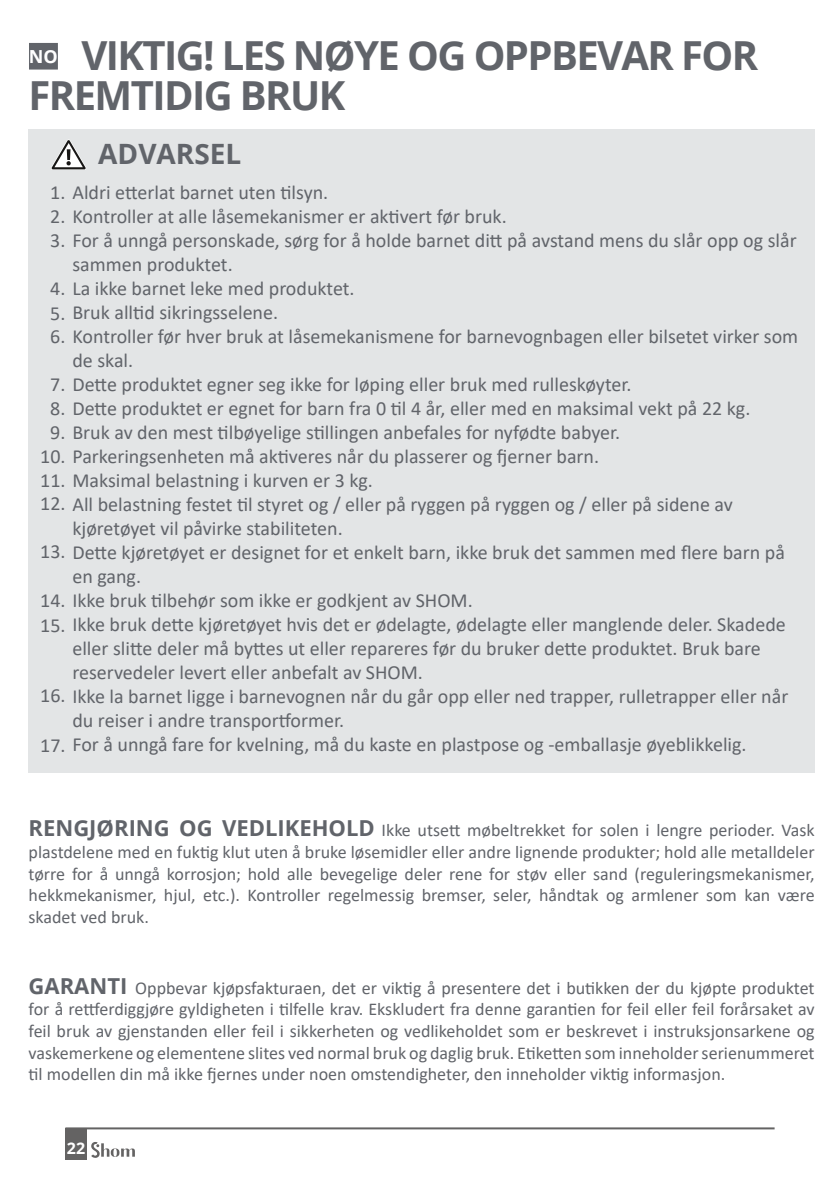
<style>
.page{position:relative;width:840px;height:1191px;background:#fff}
.page>*{position:absolute;margin:0;border:0;box-sizing:border-box;transform-origin:0 0}
.t1{font:700 40px/40px "Open Sans";letter-spacing:-.04em;color:#61646a}
.t2{font:700 28px "Open Sans";color:#61646a}
.t3{font:20px/24px "Calibri";color:#61646a}
.t4{font:18px/21.6px "Calibri";color:#61646a;text-align:justify}
.t5{font:700 18px "Open Sans";color:#fff}
.t6{font:700 16px "Open Sans";color:#fff}
.s1{font-family:"Open Sans";font-weight:700;font-size:22px}
</style>
<div class="page">
<hr style="left:65px;top:1127px;width:709px;height:2px;background:#646363">
<div style="left:65px;top:1128px;width:22px;height:31px;background:#646363"></div>
<svg style="left:91px;top:1142px;width:44px;height:16px"></svg>
<div style="left:29px;top:130px;width:785px;height:643px;background:#e3e5e6"></div>
<svg style="left:51px;top:139px;width:35px;height:31px"></svg>
<div style="left:29px;top:43px;width:29px;height:27px;background:#61646a;border:2px solid #61646a"></div>
<h1 class="t1" style="left:29px;top:35px;width:730px;text-indent:53px">VIKTIG! LES NØYE OG OPPBEVAR FOR<br>FREMTIDIG BRUK</h1>
<h2 class="t2" style="left:98px;top:134px;width:144px">ADVARSEL</h2>
<p class="t3" style="left:50px;top:180px;width:279px">1. Aldri etterlat barnet uten tilsyn.</p>
<p class="t3" style="left:50px;top:204px;width:458px">2. Kontroller at alle låsemekanismer er aktivert før bruk.</p>
<p class="t3" style="left:50px;top:228px;width:747px">3. For å unngå personskade, sørg for å holde barnet ditt på avstand mens du slår opp og slår</p>
<p class="t3" style="left:50px;top:276px;width:306px">4. La ikke barnet leke med produktet.</p>
<p class="t3" style="left:50px;top:300px;width:229px">5. Bruk alltid sikringsselene.</p>
<p class="t3" style="left:50px;top:324px;width:749px">6. Kontroller før hver bruk at låsemekanismene for barnevognbagen eller bilsetet virker som</p>
<p class="t3" style="left:50px;top:372px;width:582px">7. Dette produktet egner seg ikke for løping eller bruk med rulleskøyter.</p>
<p class="t3" style="left:50px;top:396px;width:701px">8. Dette produktet er egnet for barn fra 0 til 4 år, eller med en maksimal vekt på 22 kg.</p>
<p class="t3" style="left:50px;top:420px;width:571px">9. Bruk av den mest tilbøyelige stillingen anbefales for nyfødte babyer.</p>
<p class="t3" style="left:40px;top:444px;width:560px">10. Parkeringsenheten må aktiveres når du plasserer og fjerner barn.</p>
<p class="t3" style="left:40px;top:468px;width:334px">11. Maksimal belastning i kurven er 3 kg.</p>
<p class="t3" style="left:40px;top:492px;width:693px">12. All belastning festet til styret og / eller på ryggen på ryggen og / eller på sidene av</p>
<p class="t3" style="left:40px;top:540px;width:745px">13. Dette kjøretøyet er designet for et enkelt barn, ikke bruk det sammen med flere barn på</p>
<p class="t3" style="left:40px;top:588px;width:434px">14. Ikke bruk tilbehør som ikke er godkjent av SHOM.</p>
<p class="t3" style="left:40px;top:612px;width:746px">15. Ikke bruk dette kjøretøyet hvis det er ødelagte, ødelagte eller manglende deler. Skadede</p>
<p class="t5" style="left:29px;top:44px;width:30px">NO</p>
<p class="t3" style="left:72px;top:252px;width:162px">sammen produktet.</p>
<p class="t3" style="left:72px;top:348px;width:62px">de skal.</p>
<p class="t3" style="left:72px;top:516px;width:272px">kjøretøyet vil påvirke stabiliteten.</p>
<p class="t3" style="left:72px;top:564px;width:70px">en gang.</p>
<p class="t3" style="left:72px;top:636px;width:689px">eller slitte deler må byttes ut eller repareres før du bruker dette produktet. Bruk bare reservedeler levert eller anbefalt av SHOM.</p>
<p class="t3" style="left:72px;top:708px;width:273px">du reiser i andre transportformer.</p>
<p class="t3" style="left:40px;top:684px;width:749px">16. Ikke la barnet ligge i barnevognen når du går opp eller ned trapper, rulletrapper eller når</p>
<p class="t3" style="left:40px;top:732px;width:707px">17. For å unngå fare for kvelning, må du kaste en plastpose og -emballasje øyeblikkelig.</p>
<p class="t4" style="left:29px;top:819px;width:787px"><span class="s1">RENGJØRING OG VEDLIKEHOLD</span> Ikke utsett møbeltrekket for solen i lengre perioder. Vask plastdelene med en fuktig klut uten å bruke løsemidler eller andre lignende produkter; hold alle metalldeler tørre for å unngå korrosjon; hold alle bevegelige deler rene for støv eller sand (reguleringsmekanismer, hekkmekanismer, hjul, etc.). Kontroller regelmessig bremser, seler, håndtak og armlener som kan være skadet ved bruk.</p>
<p class="t4" style="left:29px;top:976px;width:787px"><span class="s1">GARANTI</span> Oppbevar kjøpsfakturaen, det er viktig å presentere det i butikken der du kjøpte produktet for å rettferdiggjøre gyldigheten i tilfelle krav. Ekskludert fra denne garantien for feil eller feil forårsaket av feil bruk av gjenstanden eller feil i sikkerheten og vedlikeholdet som er beskrevet i instruksjonsarkene og vaskemerkene og elementene slites ved normal bruk og daglig bruk. Etiketten som inneholder serienummeret til modellen din må ikke fjernes under noen omstendigheter, den inneholder viktig informasjon.</p>
<p class="t6" style="left:67px;top:1136px;width:20px">22</p>
</div>
